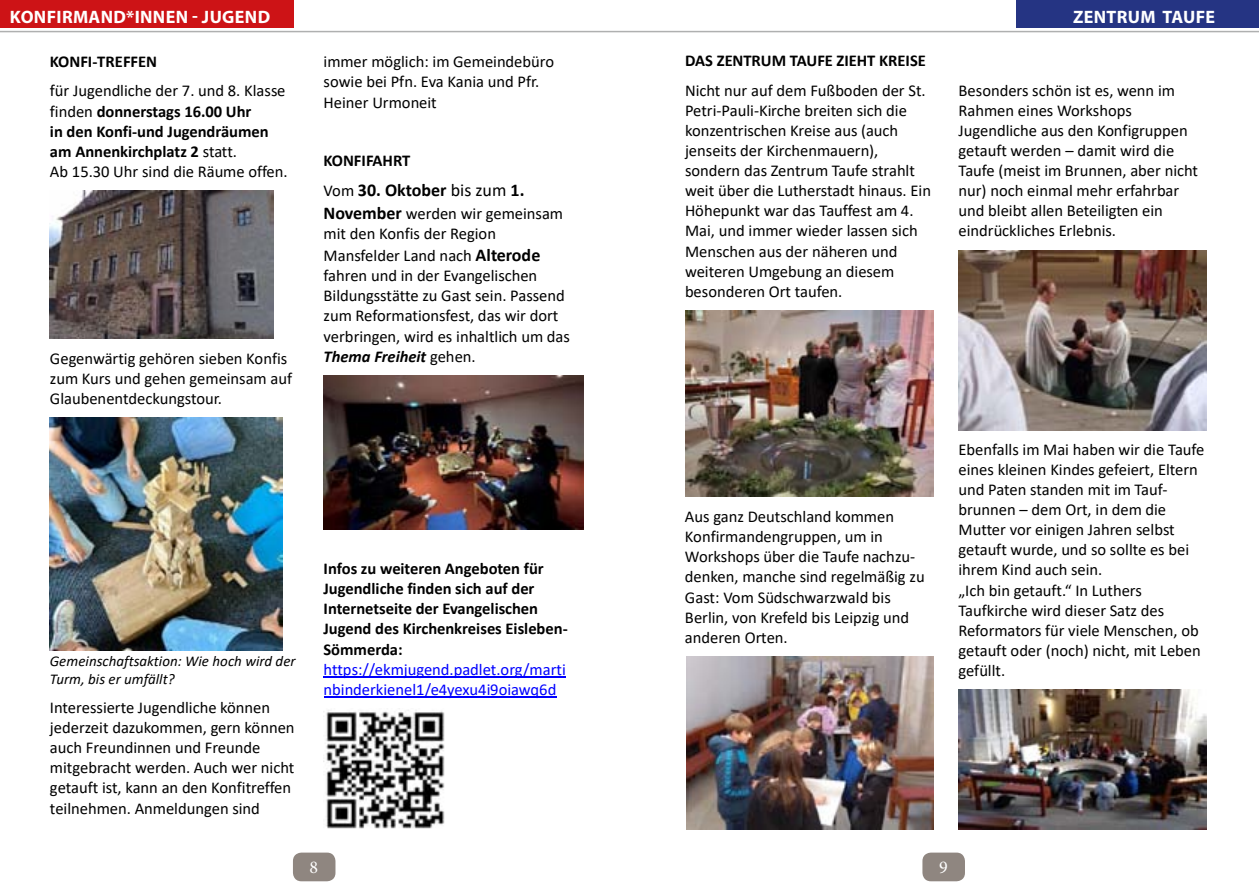
<style>
.page{position:relative;width:1259px;height:893px;background:#fff}
.page>*{position:absolute;margin:0;border:0;box-sizing:border-box;transform-origin:0 0}
.t1{font:700 18px "Myriad Pro";letter-spacing:.02em;color:#fff}
.t2{font:700 18px "Calibri";letter-spacing:-.005em;color:#000}
.t3{font:18px "Minion Pro";color:#fff}
.t4{font:16.5px/20.1px "Calibri";color:#000}
.t5{font:700 16.5px/20.1px "Calibri";letter-spacing:-.005em;color:#000}
.t6{font:16.5px/20.2px "Calibri";color:#00f}
.t7{font:italic 15px/18.3px "Calibri";color:#000}
.s1{font-weight:700}
.s2{font-weight:400;font-size:16.5px}
.s3{font-weight:400}
.s4{font-weight:700;font-size:18px}
.s5{font-weight:700;font-style:italic}
</style>
<div class="page">
<div style="left:293px;top:853px;width:42px;height:28px;background:#8f8680;border-radius:9px"></div>
<div style="left:922px;top:853px;width:43px;height:28px;background:#8f8680;border-radius:9px"></div>
<hr style="left:323px;top:677px;width:243px;height:1px;background:#00f">
<hr style="left:323px;top:697px;width:233px;height:1px;background:#00f">
<img style="left:50px;top:190px;width:223px;height:149px">
<img style="left:50px;top:417px;width:233px;height:233px">
<img style="left:323px;top:375px;width:260px;height:154px">
<img style="left:323px;top:708px;width:122px;height:121px">
<hr style="left:0;top:31px;width:1259px;height:1px;background:#afb0b0">
<div style="left:0;top:0;width:293px;height:28px;background:#cd1316"></div>
<img style="left:685px;top:310px;width:248px;height:186px">
<img style="left:686px;top:656px;width:247px;height:173px">
<img style="left:958px;top:250px;width:248px;height:180px">
<img style="left:958px;top:690px;width:248px;height:139px">
<div style="left:1016px;top:0;width:243px;height:28px;background:#253483"></div>
<p class="t1" style="left:10px;top:6px;width:262px">KONFIRMAND*INNEN - JUGEND</p>
<p class="t5" style="left:50px;top:52px;width:109px">KONFI-TREFFEN</p>
<p class="t4" style="left:50px;top:81px;width:239px">für Jugendliche der 7. und 8. Klasse finden <span class="s1">donnerstags 16.00 Uhr<br>in den Konfi-und Jugendräumen am Annenkirchplatz 2</span> statt.<br>Ab 15.30 Uhr sind die Räume offen.</p>
<p class="t4" style="left:50px;top:348px;width:244px">Gegenwärtig gehören sieben Konfis zum Kurs und gehen gemeinsam auf<br>Glaubenentdeckungstour.</p>
<p class="t4" style="left:323px;top:51px;width:232px">immer möglich: im Gemeindebüro sowie bei Pfn. Eva Kania und Pfr.<br>Heiner Urmoneit</p>
<p class="t5" style="left:323px;top:150px;width:88px">KONFIFAHRT</p>
<p class="t2" style="left:323px;top:178px;width:202px"><span class="s2">Vom</span> 30. Oktober <span class="s3">bis zum</span> 1.</p>
<p class="t4" style="left:323px;top:202px;width:248px"><span class="s4">November</span> werden wir gemeinsam mit den Konfis der Region<br>Mansfelder Land nach <span class="s4">Alterode </span>fahren und in der Evangelischen<br>Bildungsstätte zu Gast sein. Passend zum Reformationsfest, das wir dort verbringen, wird es inhaltlich um das<br><span class="s5">Thema Freiheit</span> gehen.</p>
<p class="t7" style="left:50px;top:651px;width:247px">Gemeinschaftsaktion: Wie hoch wird der<br>Turm, bis er umfällt?</p>
<p class="t4" style="left:50px;top:697px;width:246px">Interessierte Jugendliche können jederzeit dazukommen, gern können auch Freundinnen und Freunde mitgebracht werden. Auch wer nicht getauft ist, kann an den Konfitreffen teilnehmen. Anmeldungen sind</p>
<p class="t5" style="left:323px;top:558px;width:246px">Infos zu weiteren Angeboten für<br>Jugendliche finden sich auf der<br>Internetseite der Evangelischen<br>Jugend des Kirchenkreises Eisleben-<br>Sömmerda:</p>
<p class="t6" style="left:323px;top:659px;width:244px">https://ekmjugend.padlet.org/marti nbinderkienel1/e4yexu4i9oiawq6d</p>
<p class="t5" style="left:685px;top:51px;width:242px">DAS ZENTRUM TAUFE ZIEHT KREISE</p>
<p class="t4" style="left:685px;top:80px;width:248px">Nicht nur auf dem Fußboden der St.<br>Petri-Pauli-Kirche breiten sich die konzentrischen Kreise aus (auch jenseits der Kirchenmauern), sondern das Zentrum Taufe strahlt weit über die Lutherstadt hinaus. Ein<br>Höhepunkt war das Tauffest am 4.<br>Mai, und immer wieder lassen sich<br>Menschen aus der näheren und weiteren Umgebung an diesem besonderen Ort taufen.</p>
<p class="t1" style="left:1073px;top:6px;width:144px">ZENTRUM TAUFE</p>
<p class="t4" style="left:958px;top:80px;width:241px">Besonders schön ist es, wenn im<br>Rahmen eines Workshops<br>Jugendliche aus den Konfigruppen getauft werden – damit wird die<br>Taufe (meist im Brunnen, aber nicht nur) noch einmal mehr erfahrbar und bleibt allen Beteiligten ein eindrückliches Erlebnis.</p>
<p class="t4" style="left:685px;top:506px;width:241px">Aus ganz Deutschland kommen<br>Konfirmandengruppen, um in<br>Workshops über die Taufe nachzu&shy;denken, manche sind regelmäßig zu<br>Gast: Vom Südschwarzwald bis<br>Berlin, von Krefeld bis Leipzig und anderen Orten.</p>
<p class="t4" style="left:958px;top:439px;width:247px">Ebenfalls im Mai haben wir die Taufe eines kleinen Kindes gefeiert, Eltern und Paten standen mit im Tauf&shy;brunnen – dem Ort, in dem die<br>Mutter vor einigen Jahren selbst getauft wurde, und so sollte es bei ihrem Kind auch sein.<br>„Ich bin getauft.“ In Luthers<br>Taufkirche wird dieser Satz des<br>Reformators für viele Menschen, ob getauft oder (noch) nicht, mit Leben gefüllt.</p>
<p class="t3" style="left:310px;top:856px;width:10px">8</p>
<p class="t3" style="left:939px;top:856px;width:10px">9</p>
</div>
